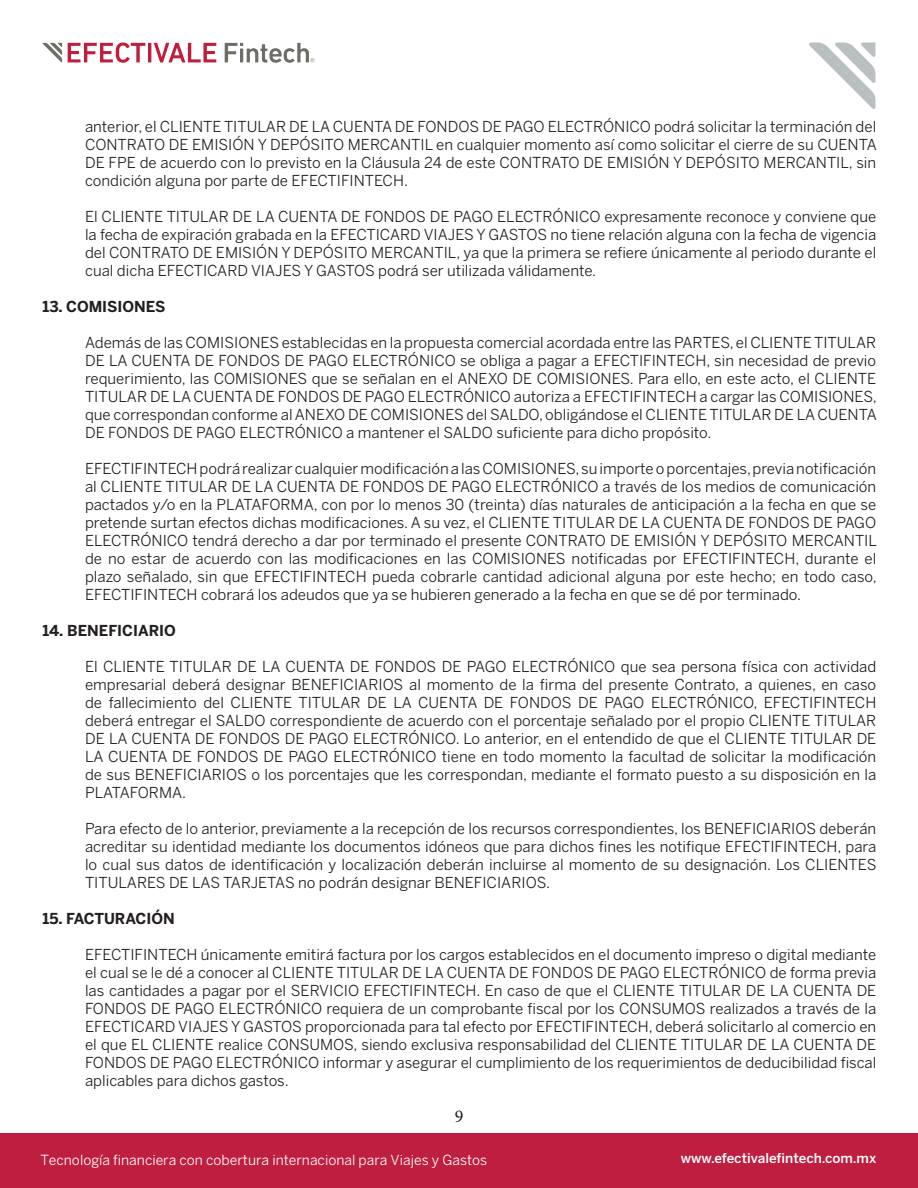
<style>
.page{position:relative;width:918px;height:1188px;background:#fff}
.page>*{position:absolute;margin:0;border:0;box-sizing:border-box;transform-origin:0 0}
.t1{font:18px "Minion Pro";color:#231f20}
.t2{font:15px/18px "Benton Sans";color:#231f20;text-align:justify}
.t3{font:700 15px "Benton Sans";color:#231f20}
.t4{font:13.95px "Benton Sans";color:#fff}
.t5{font:500 13.5px "Benton Sans";color:#fff}
</style>
<div class="page">
<div style="left:0;top:1134px;width:918px;height:54px;background:#be1e3f"></div>
<svg style="left:809px;top:43px;width:66px;height:66px"></svg>
<svg style="left:68px;top:43px;width:77px;height:20px"></svg>
<hr style="left:148px;top:43px;width:3px;height:19px;background:#bf1f3d">
<svg style="left:154px;top:43px;width:62px;height:19px"></svg>
<svg style="left:225px;top:43px;width:90px;height:20px"></svg>
<svg style="left:42px;top:43px;width:20px;height:20px"></svg>
<p class="t2" style="left:85px;top:117px;width:793px">anterior, el CLIENTE TITULAR DE LA CUENTA DE FONDOS DE PAGO ELECTRÓNICO podrá solicitar la terminación del CONTRATO DE EMISIÓN Y DEPÓSITO MERCANTIL en cualquier momento así como solicitar el cierre de su CUENTA DE FPE de acuerdo con lo previsto en la Cláusula 24 de este CONTRATO DE EMISIÓN Y DEPÓSITO MERCANTIL, sin condición alguna por parte de EFECTIFINTECH.</p>
<p class="t2" style="left:85px;top:207px;width:793px">El CLIENTE TITULAR DE LA CUENTA DE FONDOS DE PAGO ELECTRÓNICO expresamente reconoce y conviene que la fecha de expiración grabada en la EFECTICARD VIAJES Y GASTOS no tiene relación alguna con la fecha de vigencia del CONTRATO DE EMISIÓN Y DEPÓSITO MERCANTIL, ya que la primera se refiere únicamente al periodo durante el cual dicha EFECTICARD VIAJES Y GASTOS podrá ser utilizada válidamente.</p>
<p class="t3" style="left:43px;top:297px;width:125px">13. COMISIONES</p>
<p class="t2" style="left:85px;top:333px;width:793px">Además de las COMISIONES establecidas en la propuesta comercial acordada entre las PARTES, el CLIENTE TITULAR DE LA CUENTA DE FONDOS DE PAGO ELECTRÓNICO se obliga a pagar a EFECTIFINTECH, sin necesidad de previo requerimiento, las COMISIONES que se señalan en el ANEXO DE COMISIONES. Para ello, en este acto, el CLIENTE TITULAR DE LA CUENTA DE FONDOS DE PAGO ELECTRÓNICO autoriza a EFECTIFINTECH a cargar las COMISIONES, que correspondan conforme al ANEXO DE COMISIONES del SALDO, obligándose el CLIENTE TITULAR DE LA CUENTA DE FONDOS DE PAGO ELECTRÓNICO a mantener el SALDO suficiente para dicho propósito.</p>
<p class="t2" style="left:85px;top:459px;width:793px">EFECTIFINTECH podrá realizar cualquier modificación a las COMISIONES, su importe o porcentajes, previa notificación al CLIENTE TITULAR DE LA CUENTA DE FONDOS DE PAGO ELECTRÓNICO a través de los medios de comunicación pactados y/o en la PLATAFORMA, con por lo menos 30 (treinta) días naturales de anticipación a la fecha en que se pretende surtan efectos dichas modificaciones. A su vez, el CLIENTE TITULAR DE LA CUENTA DE FONDOS DE PAGO ELECTRÓNICO tendrá derecho a dar por terminado el presente CONTRATO DE EMISIÓN Y DEPÓSITO MERCANTIL de no estar de acuerdo con las modificaciones en las COMISIONES notificadas por EFECTIFINTECH, durante el plazo señalado, sin que EFECTIFINTECH pueda cobrarle cantidad adicional alguna por este hecho; en todo caso, EFECTIFINTECH cobrará los adeudos que ya se hubieren generado a la fecha en que se dé por terminado.</p>
<p class="t3" style="left:43px;top:621px;width:135px">14. BENEFICIARIO</p>
<p class="t2" style="left:85px;top:657px;width:793px">El CLIENTE TITULAR DE LA CUENTA DE FONDOS DE PAGO ELECTRÓNICO que sea persona física con actividad empresarial deberá designar BENEFICIARIOS al momento de la firma del presente Contrato, a quienes, en caso de fallecimiento del CLIENTE TITULAR DE LA CUENTA DE FONDOS DE PAGO ELECTRÓNICO, EFECTIFINTECH deberá entregar el SALDO correspondiente de acuerdo con el porcentaje señalado por el propio CLIENTE TITULAR DE LA CUENTA DE FONDOS DE PAGO ELECTRÓNICO. Lo anterior, en el entendido de que el CLIENTE TITULAR DE LA CUENTA DE FONDOS DE PAGO ELECTRÓNICO tiene en todo momento la facultad de solicitar la modificación de sus BENEFICIARIOS o los porcentajes que les correspondan, mediante el formato puesto a su disposición en la PLATAFORMA.</p>
<p class="t2" style="left:85px;top:819px;width:793px">Para efecto de lo anterior, previamente a la recepción de los recursos correspondientes, los BENEFICIARIOS deberán acreditar su identidad mediante los documentos idóneos que para dichos fines les notifique EFECTIFINTECH, para lo cual sus datos de identificación y localización deberán incluirse al momento de su designación. Los CLIENTES TITULARES DE LAS TARJETAS no podrán designar BENEFICIARIOS.</p>
<p class="t3" style="left:43px;top:909px;width:134px">15. FACTURACIÓN</p>
<p class="t2" style="left:85px;top:945px;width:793px">EFECTIFINTECH únicamente emitirá factura por los cargos establecidos en el documento impreso o digital mediante el cual se le dé a conocer al CLIENTE TITULAR DE LA CUENTA DE FONDOS DE PAGO ELECTRÓNICO de forma previa las cantidades a pagar por el SERVICIO EFECTIFINTECH. En caso de que el CLIENTE TITULAR DE LA CUENTA DE FONDOS DE PAGO ELECTRÓNICO requiera de un comprobante fiscal por los CONSUMOS realizados a través de la EFECTICARD VIAJES Y GASTOS proporcionada para tal efecto por EFECTIFINTECH, deberá solicitarlo al comercio en el que EL CLIENTE realice CONSUMOS, siendo exclusiva responsabilidad del CLIENTE TITULAR DE LA CUENTA DE FONDOS DE PAGO ELECTRÓNICO informar y asegurar el cumplimiento de los requerimientos de deducibilidad fiscal aplicables para dichos gastos.</p>
<p class="t1" style="left:455px;top:1105px;width:10px">9</p>
<p class="t4" style="left:40px;top:1151px;width:448px">Tecnología financiera con cobertura internacional para Viajes y Gastos</p>
<p class="t5" style="left:681px;top:1150px;width:197px">www.efectivalefintech.com.mx</p>
</div>
